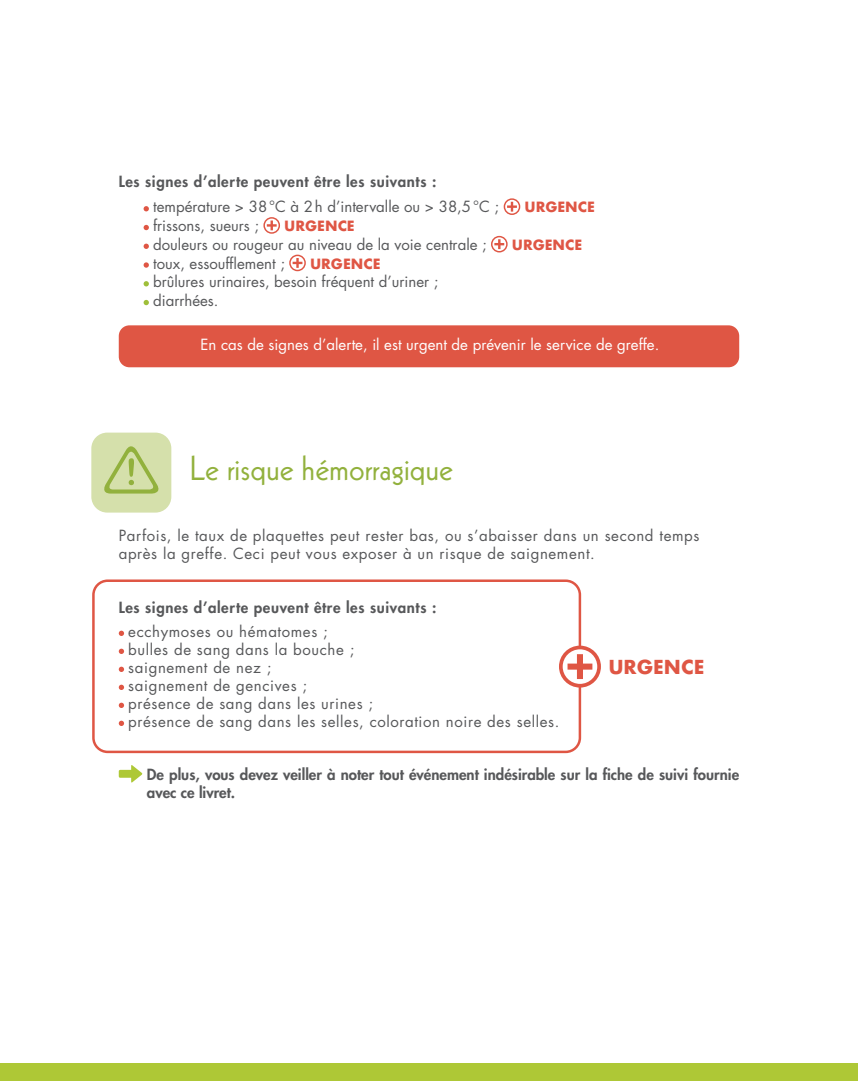
<style>
.page{position:relative;width:858px;height:1081px;background:#fff}
.page>*{position:absolute;margin:0;border:0;box-sizing:border-box;transform-origin:0 0}
.t1{font:33.75px "Kabel";color:#92b13d}
.t2{font:700 18.75px "Futura";color:#df5644}
.t3{font:15px/18px "Futura";letter-spacing:.04em;color:#57585a}
.t4{font:15px/18.8px "Futura";color:#57585a}
.t5{font:800 15px/18px "Futura";color:#57585a}
.t6{font:800 15px "Futura";letter-spacing:.04em;color:#57585a}
.t7{font:15px "Futura";color:#fff}
.t8{font:700 13.75px "Futura";color:#df5644}
</style>
<div class="page">
<svg style="left:119px;top:631px;width:5px;height:5px"></svg>
<svg style="left:119px;top:649px;width:5px;height:5px"></svg>
<svg style="left:119px;top:667px;width:5px;height:5px"></svg>
<svg style="left:119px;top:685px;width:5px;height:5px"></svg>
<svg style="left:119px;top:703px;width:5px;height:5px"></svg>
<svg style="left:119px;top:721px;width:5px;height:5px"></svg>
<svg style="left:119px;top:765px;width:24px;height:18px"></svg>
<div style="left:92px;top:579px;width:489px;height:174px;border:2px solid #df5644;border-radius:14px"></div>
<svg style="left:560px;top:647px;width:39px;height:39px"></svg>
<div style="left:559px;top:645px;width:42px;height:42px;border:4px solid #df5644;border-radius:50%"></div>
<svg style="left:567px;top:654px;width:25px;height:25px"></svg>
<svg style="left:144px;top:206px;width:5px;height:5px"></svg>
<svg style="left:504px;top:199px;width:15px;height:15px"></svg>
<div style="left:503px;top:198px;width:17px;height:17px;border:1px solid #df5644;border-radius:50%"></div>
<svg style="left:507px;top:202px;width:10px;height:10px"></svg>
<svg style="left:144px;top:225px;width:5px;height:5px"></svg>
<svg style="left:264px;top:218px;width:15px;height:15px"></svg>
<div style="left:263px;top:217px;width:17px;height:17px;border:1px solid #df5644;border-radius:50%"></div>
<svg style="left:267px;top:220px;width:9px;height:10px"></svg>
<svg style="left:144px;top:244px;width:5px;height:5px"></svg>
<svg style="left:491px;top:237px;width:16px;height:15px"></svg>
<div style="left:491px;top:236px;width:16px;height:16px;border:1px solid #df5644;border-radius:50%"></div>
<svg style="left:494px;top:239px;width:10px;height:10px"></svg>
<svg style="left:144px;top:262px;width:5px;height:6px"></svg>
<svg style="left:290px;top:255px;width:15px;height:15px"></svg>
<div style="left:289px;top:255px;width:17px;height:16px;border:1px solid #df5644;border-radius:50%"></div>
<svg style="left:292px;top:258px;width:10px;height:10px"></svg>
<svg style="left:144px;top:281px;width:5px;height:5px"></svg>
<svg style="left:144px;top:300px;width:5px;height:5px"></svg>
<div style="left:119px;top:325px;width:620px;height:42px;background:#df5644;border-radius:11px"></div>
<div style="left:0;top:1063px;width:857px;height:18px;background:#aec836"></div>
<div style="left:89px;top:431px;width:84px;height:83px;background:#d5e0ab;border-radius:18px"></div>
<div style="left:88px;top:429px;width:87px;height:87px;border:4px solid #fff;border-radius:18px"></div>
<svg style="left:104px;top:446px;width:55px;height:47px"></svg>
<p class="t6" style="left:119px;top:172px;width:319px">Les signes d’alerte peuvent être les suivants :</p>
<p class="t4" style="left:153px;top:198px;width:347px">température &gt; 38°C à 2h d’intervalle ou &gt; 38,5°C ;</p>
<p class="t8" style="left:524px;top:197px;width:72px">URGENCE</p>
<p class="t4" style="left:153px;top:216px;width:107px">frissons, sueurs ;</p>
<p class="t8" style="left:284px;top:216px;width:72px">URGENCE</p>
<p class="t4" style="left:153px;top:235px;width:335px">douleurs ou rougeur au niveau de la voie centrale ;</p>
<p class="t8" style="left:512px;top:235px;width:72px">URGENCE</p>
<p class="t4" style="left:153px;top:254px;width:133px">toux, essoufflement ;</p>
<p class="t8" style="left:310px;top:253px;width:72px">URGENCE</p>
<p class="t4" style="left:153px;top:273px;width:287px">brûlures urinaires, besoin fréquent d’uriner ; diarrhées.</p>
<p class="t7" style="left:200px;top:335px;width:460px">En cas de signes d’alerte, il est urgent de prévenir le service de greffe.</p>
<h1 class="t1" style="left:190px;top:449px;width:265px">Le risque hémorragique</h1>
<p class="t3" style="left:119px;top:526px;width:582px">Parfois, le taux de plaquettes peut rester bas, ou s’abaisser dans un second temps après la greffe. Ceci peut vous exposer à un risque de saignement.</p>
<p class="t6" style="left:119px;top:597px;width:319px">Les signes d’alerte peuvent être les suivants :</p>
<p class="t3" style="left:128px;top:622px;width:432px">ecchymoses ou hématomes ;<br>bulles de sang dans la bouche ;<br>saignement de nez ;<br>saignement de gencives ;<br>présence de sang dans les urines ;<br>présence de sang dans les selles, coloration noire des selles.</p>
<p class="t5" style="left:147px;top:765px;width:593px">De plus, vous devez veiller à noter tout événement indésirable sur la fiche de suivi fournie avec ce livret.</p>
<p class="t2" style="left:608px;top:654px;width:98px">URGENCE</p>
</div>
